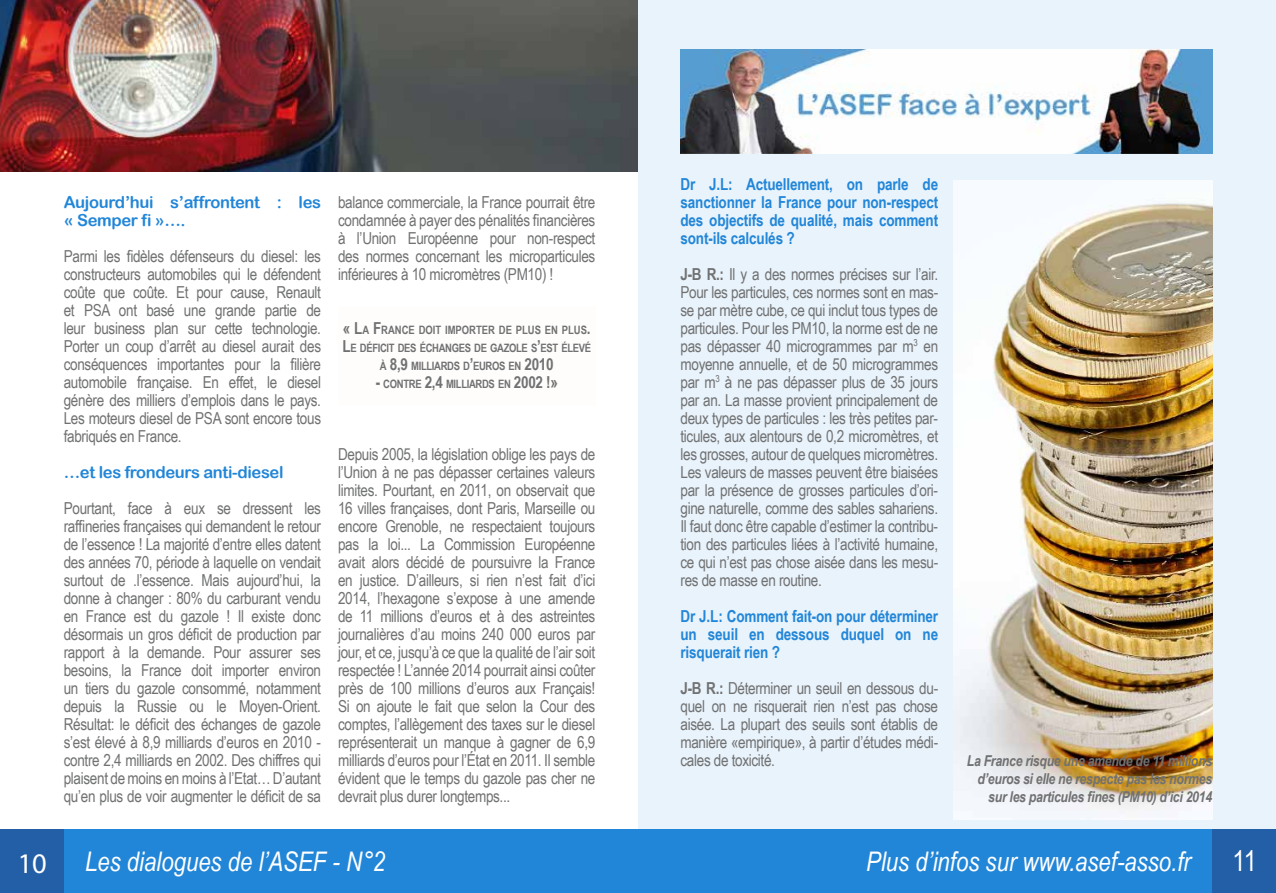
<style>
.page{position:relative;width:1276px;height:893px;background:#fff}
.page>*{position:absolute;margin:0;border:0;box-sizing:border-box;transform-origin:0 0}
.t1{font:28.5px "Myriad Pro";color:#fff}
.t2{font:28.5px "Arial Narrow";color:#fff}
.t3{font:italic 27px "Arial Narrow";color:#fff}
.t4{font:16.5px/18px "Arial Narrow";letter-spacing:-.02em;color:#707172;text-align:justify}
.t5{font:700 16.5px/18px "Arial Narrow";letter-spacing:-.01em;color:#2286d8;text-align:justify}
.t6{font:16.5px/18px "Arial Rounded MT Bold";letter-spacing:-.02em;color:#2286d8}
.t7{font:italic 700 15px/18px "Arial Narrow";letter-spacing:-.02em;color:#707172;text-align:right}
.t8{font:700 11.55px/18px "Arial Narrow";letter-spacing:-.03em;color:#707172;text-align:center}
.s1{font-size:16.5px}
.s2{font-weight:700}
</style>
<div class="page">
<div style="left:638px;top:0;width:638px;height:829px;background:#e9f3fb"></div>
<div style="left:64px;top:829px;width:574px;height:64px;background:#2286d8"></div>
<div style="left:638px;top:829px;width:574px;height:64px;background:#2286d8"></div>
<div style="left:0;top:829px;width:64px;height:64px;background:#225fa7"></div>
<div style="left:1212px;top:829px;width:64px;height:64px;background:#225fa7"></div>
<img style="left:0;top:0;width:638px;height:172px">
<img style="left:954px;top:181px;width:258px;height:639px">
<div style="left:338px;top:306px;width:257px;height:100px;background:#fffdfb"></div>
<img style="left:680px;top:49px;width:532px;height:105px">
<p class="t6" style="left:64px;top:193px;width:259px">Aujourd’hui s’affrontent : les « Semper fi »….</p>
<p class="t4" style="left:64px;top:246px;width:259px">Parmi les fidèles défenseurs du diesel: les constructeurs automobiles qui le défendent coûte que coûte. Et pour cause, Renault et PSA ont basé une grande partie de leur business plan sur cette technologie.<br>Porter un coup d’arrêt au diesel aurait des conséquences importantes pour la filière automobile française. En effet, le diesel génère des milliers d’emplois dans le pays.<br>Les moteurs diesel de PSA sont encore tous fabriqués en France.</p>
<p class="t6" style="left:64px;top:463px;width:221px">…et les frondeurs anti-diesel</p>
<p class="t4" style="left:64px;top:498px;width:259px">Pourtant, face à eux se dressent les raffineries françaises qui demandent le retour de l’essence ! La majorité d’entre elles datent des années 70, période à laquelle on vendait surtout de .l’essence. Mais aujourd’hui, la donne à changer : 80% du carburant vendu en France est du gazole ! Il existe donc désormais un gros déficit de production par rapport à la demande. Pour assurer ses besoins, la France doit importer environ un tiers du gazole consommé, notamment depuis la Russie ou le Moyen-Orient.<br>Résultat: le déficit des échanges de gazole s’est élevé à 8,9 milliards d’euros en 2010 - contre 2,4 milliards en 2002. Des chiffres qui plaisent de moins en moins à l’Etat… D’autant qu’en plus de voir augmenter le déficit de sa</p>
<p class="t4" style="left:338px;top:192px;width:259px">balance commerciale, la France pourrait être condamnée à payer des pénalités financières à l’Union Européenne pour non-respect des normes concernant les microparticules inférieures à 10 micromètres (PM10) !</p>
<p class="t8" style="left:342px;top:320px;width:250px"><span class="s1">« L</span>A <span class="s1">F</span>RANCE DOIT IMPORTER DE PLUS EN PLUS<span class="s1">.<br>L</span>E DÉFICIT DES ÉCHANGES DE GAZOLE S<span class="s1">’</span>EST ÉLEVÉ<br>À <span class="s1">8,9</span> MILLIARDS D<span class="s1">’</span>EUROS EN <span class="s1">2010</span></p>
<p class="t8" style="left:376px;top:374px;width:184px"><span class="s1">-</span> CONTRE <span class="s1">2,4</span> MILLIARDS EN <span class="s1">2002 !»</span></p>
<p class="t4" style="left:338px;top:444px;width:259px">Depuis 2005, la législation oblige les pays de l’Union à ne pas dépasser certaines valeurs limites. Pourtant, en 2011, on observait que 16 villes françaises, dont Paris, Marseille ou encore Grenoble, ne respectaient toujours pas la loi... La Commission Européenne avait alors décidé de poursuivre la France en justice. D’ailleurs, si rien n’est fait d’ici 2014, l’hexagone s’expose à une amende de 11 millions d’euros et à des astreintes journalières d’au moins 240 000 euros par jour, et ce, jusqu’à ce que la qualité de l’air soit respectée ! L’année 2014 pourrait ainsi coûter près de 100 millions d’euros aux Français!<br>Si on ajoute le fait que selon la Cour des comptes, l’allègement des taxes sur le diesel représenterait un manque à gagner de 6,9 milliards d’euros pour l’État en 2011. Il semble évident que le temps du gazole pas cher ne devrait plus durer longtemps...</p>
<p class="t5" style="left:680px;top:174px;width:259px">Dr J.L: Actuellement, on parle de sanctionner la France pour non-respect des objectifs de qualité, mais comment sont-ils calculés ?</p>
<p class="t4" style="left:680px;top:264px;width:259px"><span class="s2">J-B R.:</span> Il y a des normes précises sur l’air.<br>Pour les particules, ces normes sont en mas&shy;se par mètre cube, ce qui inclut tous types de particules. Pour les PM10, la norme est de ne pas dépasser 40 microgrammes par m<sup>3</sup> en moyenne annuelle, et de 50 microgrammes par m<sup>3</sup> à ne pas dépasser plus de 35 jours par an. La masse provient principalement de deux types de particules : les très petites par&shy;ticules, aux alentours de 0,2 micromètres, et les grosses, autour de quelques micromètres.<br>Les valeurs de masses peuvent être biaisées par la présence de grosses particules d’ori&shy;gine naturelle, comme des sables sahariens.<br>Il faut donc être capable d’estimer la contribu&shy;tion des particules liées à l’activité humaine, ce qui n’est pas chose aisée dans les mesu&shy;res de masse en routine.</p>
<p class="t5" style="left:680px;top:606px;width:259px">Dr J.L: Comment fait-on pour déterminer un seuil en dessous duquel on ne risquerait rien ?</p>
<p class="t4" style="left:680px;top:678px;width:259px"><span class="s2">J-B R.:</span> Déterminer un seuil en dessous du&shy;quel on ne risquerait rien n’est pas chose aisée. La plupart des seuils sont établis de manière «empirique», à partir d’études médi&shy;cales de toxicité.</p>
<p class="t7" style="left:967px;top:751px;width:247px">La France risque une amende de 11 millions d’euros si elle ne respecte pas les normes sur les particules fines (PM10) d’ici 2014</p>
<h1 class="t1" style="left:18px;top:845px;width:31px">10</h1>
<h2 class="t3" style="left:85px;top:843px;width:301px">Les dialogues de l’ASEF - N°2</h2>
<h2 class="t3" style="left:866px;top:843px;width:326px">Plus d’infos sur www.asef-asso.fr</h2>
<h1 class="t2" style="left:1232px;top:840px;width:26px">11</h1>
</div>
